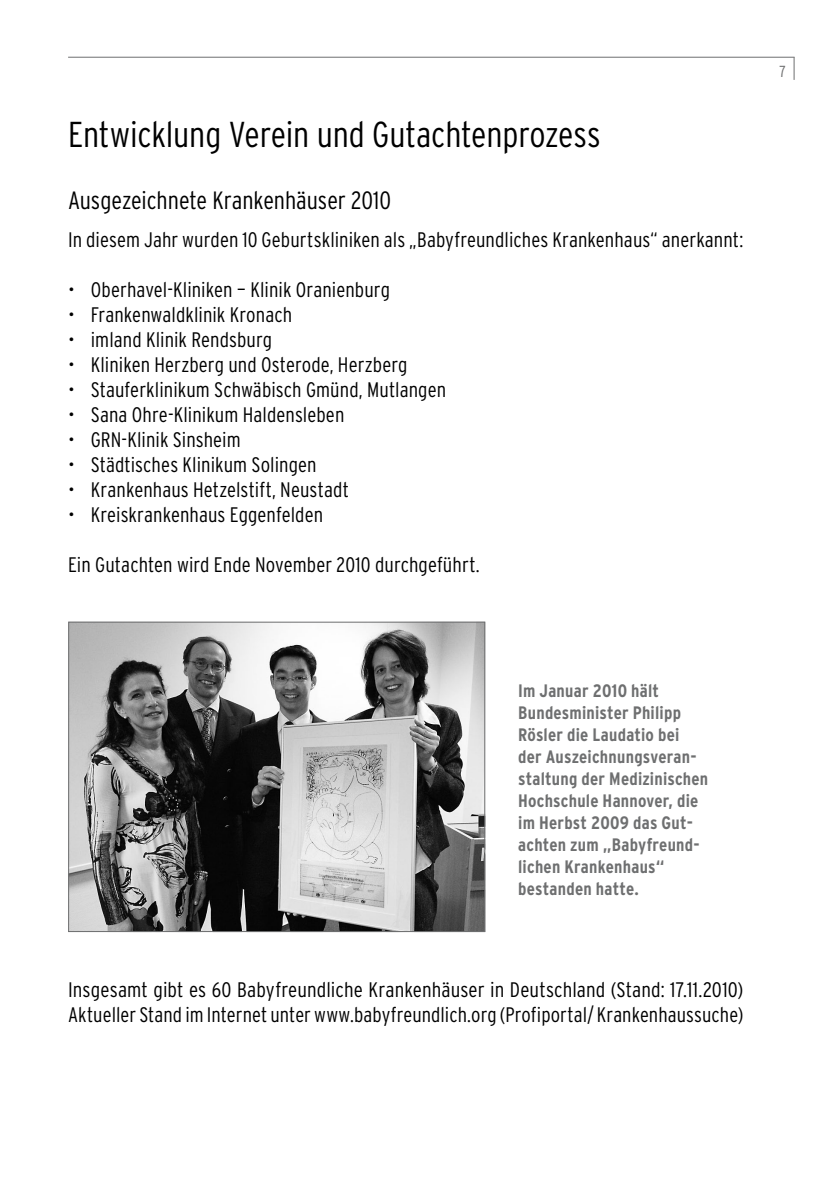
<style>
.page{position:relative;width:840px;height:1191px;background:#fff}
.page>*{position:absolute;margin:0;border:0;box-sizing:border-box;transform-origin:0 0}
.t1{font:300 condensed 36px "Interstate";letter-spacing:-.005em;color:#000}
.t2{font:300 condensed 25px "Interstate";letter-spacing:-.005em;color:#000}
.t3{font:300 condensed 21px/25px "Interstate";letter-spacing:.005em;color:#000}
.t4{font:700 condensed 18px/22px "Interstate";letter-spacing:.015em;color:#6e6f70}
.t5{font:300 condensed 16px "Interstate";color:#6e6f70}
</style>
<div class="page">
<hr style="left:68px;top:57px;width:726px;height:1px;background:#6e6f70">
<svg style="left:793px;top:57px;width:1px;height:23px"></svg>
<svg style="left:68px;top:621px;width:417px;height:311px;background:#8b8b8b"></svg>
<h1 class="t1" style="left:68px;top:114px;width:534px">Entwicklung Verein und Gutachtenprozess</h1>
<p class="t2" style="left:68px;top:186px;width:324px">Ausgezeichnete Krankenhäuser 2010</p>
<p class="t3" style="left:68px;top:227px;width:676px">In diesem Jahr wurden 10 Geburtskliniken als „Babyfreundliches Krankenhaus“ anerkannt:</p>
<p class="t3" style="left:68px;top:277px;width:323px">• Oberhavel-Kliniken – Klinik Oranienburg</p>
<p class="t3" style="left:68px;top:302px;width:225px">• Frankenwaldklinik Kronach</p>
<p class="t3" style="left:68px;top:327px;width:205px">• imland Klinik Rendsburg</p>
<p class="t3" style="left:68px;top:352px;width:341px">• Kliniken Herzberg und Osterode, Herzberg</p>
<p class="t3" style="left:68px;top:377px;width:379px">• Stauferklinikum Schwäbisch Gmünd, Mutlangen</p>
<p class="t3" style="left:68px;top:402px;width:278px">• Sana Ohre-Klinikum Haldensleben</p>
<p class="t3" style="left:68px;top:427px;width:174px">• GRN-Klinik Sinsheim</p>
<p class="t3" style="left:68px;top:452px;width:250px">• Städtisches Klinikum Solingen</p>
<p class="t3" style="left:68px;top:477px;width:282px">• Krankenhaus Hetzelstift, Neustadt</p>
<p class="t3" style="left:68px;top:502px;width:256px">• Kreiskrankenhaus Eggenfelden</p>
<p class="t3" style="left:68px;top:552px;width:413px">Ein Gutachten wird Ende November 2010 durchgeführt.</p>
<p class="t5" style="left:779px;top:63px;width:8px">7</p>
<p class="t4" style="left:518px;top:680px;width:191px">Im Januar 2010 hält<br>Bundesminister Philipp<br>Rösler die Laudatio bei<br>der Auszeichnungsveran&shy;staltung der Medizinischen<br>Hochschule Hannover, die im Herbst 2009 das Gut&shy;achten zum „Babyfreund&shy;lichen Krankenhaus“ bestanden hatte.</p>
<p class="t3" style="left:68px;top:977px;width:676px">Insgesamt gibt es 60 Babyfreundliche Krankenhäuser in Deutschland (Stand: 17.11.2010)<br>Aktueller Stand im Internet unter www.babyfreundlich.org (Profiportal/ Krankenhaussuche)</p>
</div>
